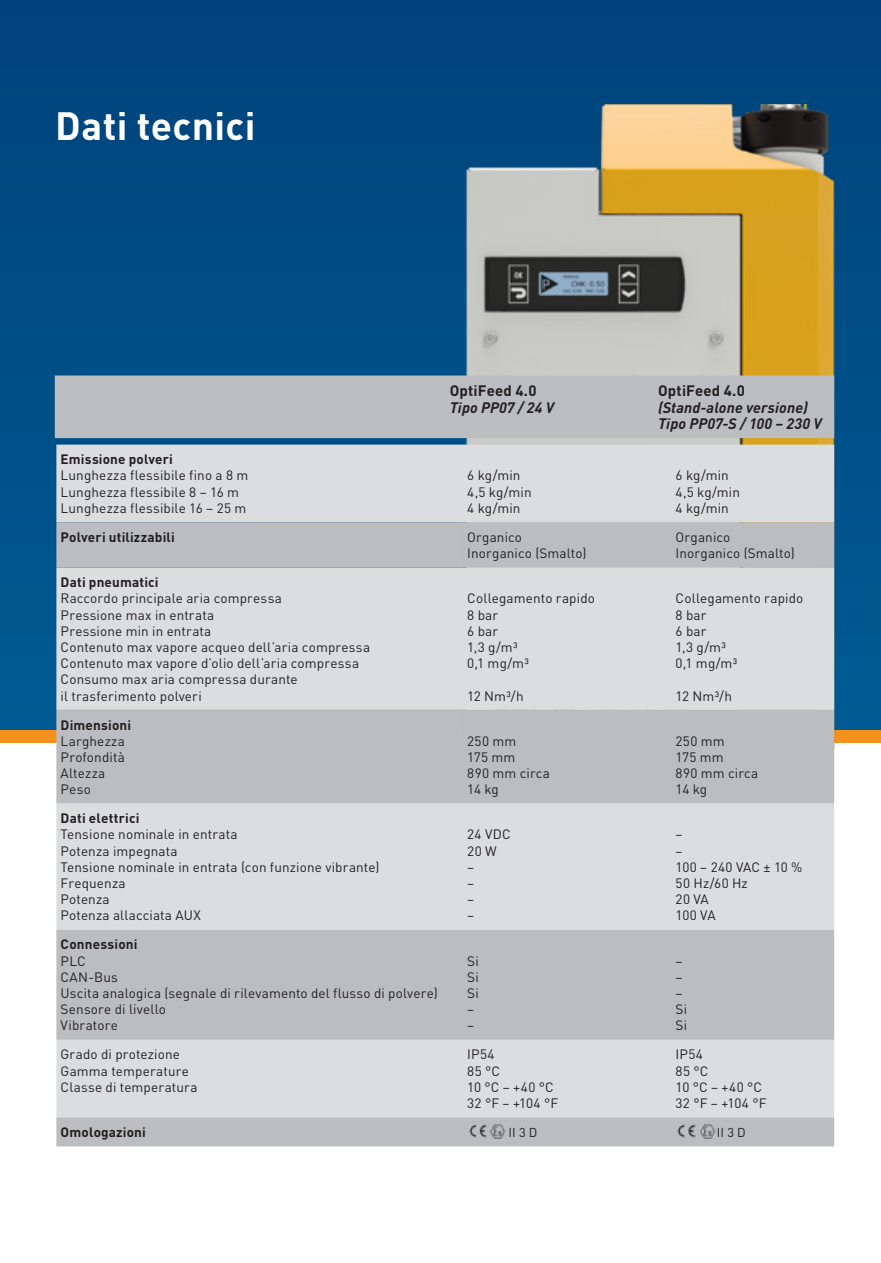
<style>
.page{position:relative;width:881px;height:1263px;background:#fff}
.page>*{position:absolute;margin:0;border:0;box-sizing:border-box;transform-origin:0 0}
.t1{font:700 39px "DIN Pro";letter-spacing:.01em;color:#fff}
.t2{font:italic 700 15px/16.2px "DIN Pro";letter-spacing:.005em;color:#231f20}
.t3{font:700 15px "DIN Pro";letter-spacing:.01em;color:#231f20}
.t4{font:13.5px/16.2px "DIN Pro";letter-spacing:.01em;color:#231f20}
.t5{font:700 13.5px "DIN Pro";letter-spacing:.01em;color:#231f20}
.t6{font:12.75px "DIN Pro";color:#231f20}
</style>
<div class="page">
<div style="left:0;top:0;width:880px;height:737px;background:linear-gradient(to bottom,#01437b,#005b93)"></div>
<div style="left:867px;top:0;width:13px;height:737px;background:#004e86"></div>
<div style="left:0;top:730px;width:880px;height:13px;background:#f6911e"></div>
<img style="left:157px;top:105px;width:687px;height:657px">
<div style="left:56px;top:445px;width:777px;height:77px;background:#dcdddf"></div>
<svg style="left:56px;top:522px;width:407px;height:281px;fill:#dcdddf"></svg>
<svg style="left:463px;top:522px;width:370px;height:281px;fill:#dcdddf"></svg>
<div style="left:56px;top:803px;width:777px;height:127px;background:#dcdddf"></div>
<svg style="left:56px;top:930px;width:777px;height:216px;fill:#bcbdc0"></svg>
<div style="left:55px;top:375px;width:778px;height:63px;background:#bcbdc0"></div>
<img style="left:469px;top:1125px;width:17px;height:13px">
<img style="left:489px;top:1124px;width:16px;height:14px">
<img style="left:677px;top:1125px;width:18px;height:13px">
<img style="left:698px;top:1124px;width:16px;height:14px">
<h1 class="t1" style="left:55px;top:93px;width:201px">Dati tecnici</h1>
<p class="t3" style="left:449px;top:378px;width:88px">OptiFeed 4.0</p>
<p class="t2" style="left:449px;top:397px;width:106px">Tipo PP07 / 24 V</p>
<p class="t3" style="left:658px;top:378px;width:88px">OptiFeed 4.0</p>
<p class="t2" style="left:658px;top:397px;width:165px">(Stand-alone versione)<br>Tipo PP07-S / 100 – 230 V</p>
<p class="t5" style="left:61px;top:448px;width:114px">Emissione polveri</p>
<p class="t4" style="left:61px;top:466px;width:189px">Lunghezza flessibile fino a 8 m<br>Lunghezza flessibile 8 – 16 m<br>Lunghezza flessibile 16 – 25 m</p>
<p class="t4" style="left:467px;top:466px;width:66px">6 kg/min<br>4,5 kg/min<br>4 kg/min</p>
<p class="t4" style="left:675px;top:466px;width:66px">6 kg/min<br>4,5 kg/min<br>4 kg/min</p>
<p class="t5" style="left:61px;top:526px;width:116px">Polveri utilizzabili</p>
<p class="t4" style="left:467px;top:528px;width:121px">Organico<br>Inorganico (Smalto)</p>
<p class="t4" style="left:675px;top:528px;width:121px">Organico<br>Inorganico (Smalto)</p>
<p class="t5" style="left:61px;top:571px;width:99px">Dati pneumatici</p>
<p class="t4" style="left:61px;top:589px;width:311px">Raccordo principale aria compressa<br>Pressione max in entrata<br>Pressione min in entrata<br>Contenuto max vapore acqueo dell’aria compressa Contenuto max vapore d’olio dell’aria compressa Consumo max aria compressa durante<br>il trasferimento polveri</p>
<p class="t4" style="left:467px;top:589px;width:129px">Collegamento rapido<br>8 bar<br>6 bar<br>1,3 g/m³<br>0,1 mg/m³</p>
<p class="t4" style="left:675px;top:589px;width:129px">Collegamento rapido<br>8 bar<br>6 bar<br>1,3 g/m³<br>0,1 mg/m³</p>
<p class="t4" style="left:675px;top:686px;width:58px">12 Nm³/h</p>
<p class="t4" style="left:467px;top:686px;width:58px">12 Nm³/h</p>
<p class="t5" style="left:61px;top:713px;width:72px">Dimensioni</p>
<p class="t4" style="left:61px;top:731px;width:66px">Larghezza<br>Profondità<br>Altezza<br>Peso</p>
<p class="t4" style="left:467px;top:731px;width:84px">250 mm<br>175 mm<br>890 mm circa<br>14 kg</p>
<p class="t4" style="left:675px;top:731px;width:84px">250 mm<br>175 mm<br>890 mm circa<br>14 kg</p>
<p class="t5" style="left:61px;top:807px;width:80px">Dati elettrici</p>
<p class="t4" style="left:61px;top:825px;width:320px">Tensione nominale in entrata<br>Potenza impegnata<br>Tensione nominale in entrata (con funzione vibrante)<br>Frequenza<br>Potenza<br>Potenza allacciata AUX</p>
<p class="t4" style="left:467px;top:825px;width:45px">24 VDC<br>20 W<br>–<br>–<br>–<br>–</p>
<p class="t4" style="left:675px;top:825px;width:128px">–<br>–<br>100 – 240 VAC ± 10 %<br>50 Hz/60 Hz<br>20 VA<br>100 VA</p>
<p class="t5" style="left:61px;top:933px;width:78px">Connessioni</p>
<p class="t4" style="left:61px;top:951px;width:378px">PLC<br>CAN-Bus<br>Uscita analogica (segnale di rilevamento del flusso di polvere)<br>Sensore di livello<br>Vibratore</p>
<p class="t4" style="left:467px;top:951px;width:13px">Si<br>Si<br>Si – –</p>
<p class="t4" style="left:675px;top:951px;width:13px">– – –<br>Si<br>Si</p>
<p class="t4" style="left:61px;top:1045px;width:138px">Grado di protezione<br>Gamma temperature<br>Classe di temperatura</p>
<p class="t4" style="left:467px;top:1045px;width:92px">IP54<br>85 °C<br>10 °C – +40 °C<br>32 °F – +104 °F</p>
<p class="t4" style="left:675px;top:1045px;width:92px">IP54<br>85 °C<br>10 °C – +40 °C<br>32 °F – +104 °F</p>
<p class="t5" style="left:61px;top:1121px;width:87px">Omologazioni</p>
<p class="t6" style="left:508px;top:1122px;width:30px">II 3 D</p>
<p class="t6" style="left:716px;top:1122px;width:30px">II 3 D</p>
</div>
